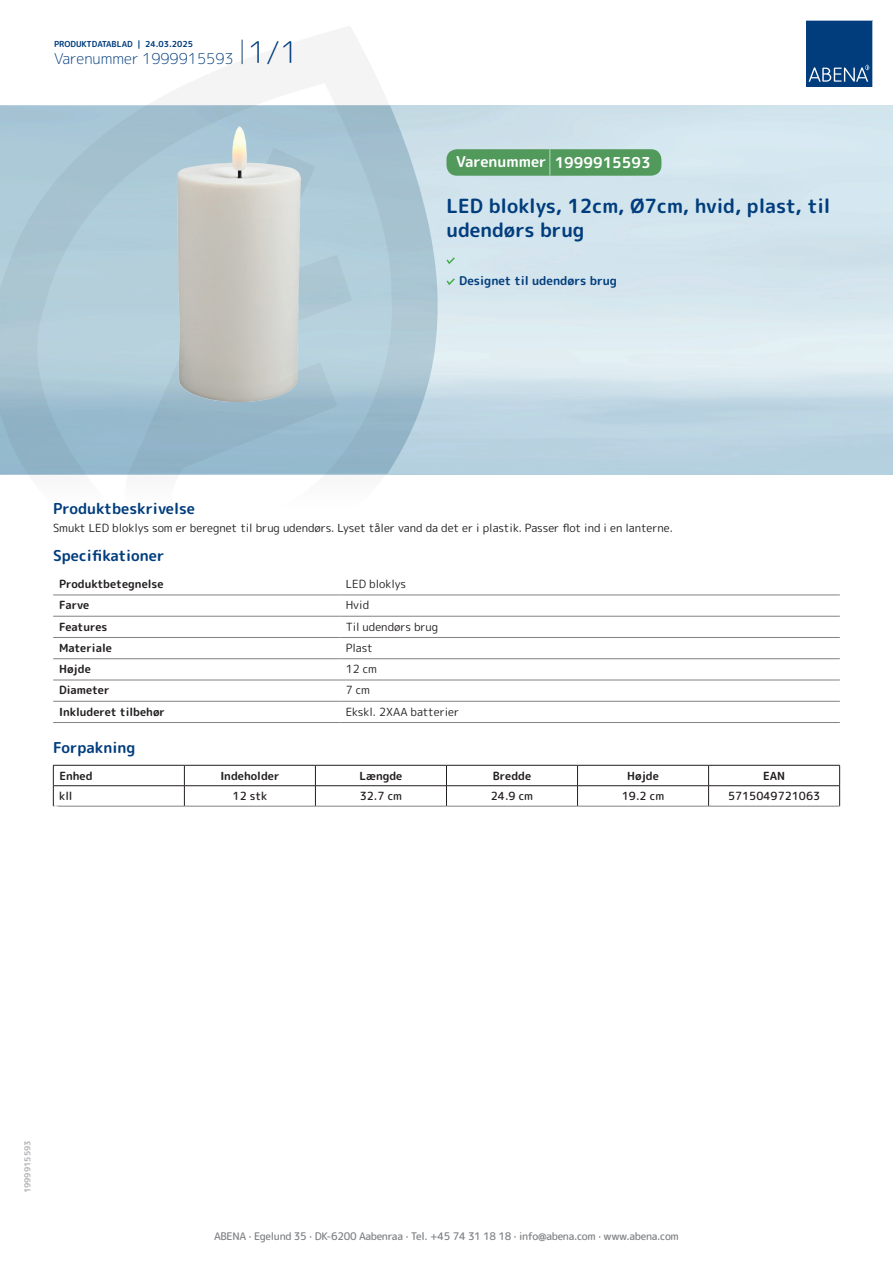
<style>
.page{position:relative;width:893px;height:1263px;background:#fff}
.page>*{position:absolute;margin:0;border:0;box-sizing:border-box;transform-origin:0 0}
.t1{font:700 19.5px/24px "Rounded Mplus 1 c";color:#013d7d}
.t2{font:700 15px "Rounded Mplus 1 c";color:#013d7d}
.t3{font:300 15px "Rounded Mplus 1 c";color:#013d7d}
.t4{font:700 15px "Rounded Mplus 1 c";color:#fff}
.t5{font:700 12px "Rounded Mplus 1 c";color:#013d7d}
.t6{font:11.25px "Rounded Mplus 1 c";color:#231f20}
.t7{font:700 11.25px "Rounded Mplus 1 c";color:#231f20}
.t8{font:500 11.25px "Rounded Mplus 1 c";color:#231f20}
.t9{font:500 10.5px "Rounded Mplus 1 c";letter-spacing:-.03em;color:#808285}
.t10{font:700 10.5px "Rounded Mplus 1 c";color:#fff}
.t11{font:700 8.25px "Rounded Mplus 1 c";color:#013d7d}
.t12{font:700 8.25px "Rounded Mplus 1 c";color:#b2b3b7}
.s1{font-size:30px}
.s2{font-size:25.5px}
</style>
<div class="page">
<svg style="left:0;top:26px;width:439px;height:569px"></svg>
<svg style="left:0;top:106px;width:438px;height:368px;background:#a7c5d4"></svg>
<svg style="left:242px;top:40px;width:1px;height:24px"></svg>
<svg style="left:806px;top:20px;width:67px;height:67px;background:#144b86"></svg>
<img style="left:178px;top:127px;width:122px;height:275px">
<hr style="left:53px;top:595px;width:287px;height:1px;background:#808285">
<hr style="left:340px;top:595px;width:500px;height:1px;background:#808285">
<hr style="left:53px;top:616px;width:287px;height:1px;background:#808285">
<hr style="left:340px;top:616px;width:500px;height:1px;background:#808285">
<hr style="left:53px;top:637px;width:287px;height:1px;background:#808285">
<hr style="left:340px;top:637px;width:500px;height:1px;background:#808285">
<hr style="left:53px;top:658px;width:287px;height:1px;background:#808285">
<hr style="left:340px;top:658px;width:500px;height:1px;background:#808285">
<hr style="left:53px;top:680px;width:287px;height:1px;background:#808285">
<hr style="left:340px;top:680px;width:500px;height:1px;background:#808285">
<hr style="left:53px;top:701px;width:287px;height:1px;background:#808285">
<hr style="left:340px;top:701px;width:500px;height:1px;background:#808285">
<hr style="left:53px;top:722px;width:287px;height:1px;background:#808285">
<hr style="left:340px;top:722px;width:500px;height:1px;background:#808285">
<hr style="left:53px;top:765px;width:131px;height:1px;background:#231f20">
<hr style="left:184px;top:765px;width:131px;height:1px;background:#231f20">
<hr style="left:315px;top:765px;width:131px;height:1px;background:#231f20">
<hr style="left:446px;top:765px;width:131px;height:1px;background:#231f20">
<hr style="left:577px;top:765px;width:132px;height:1px;background:#231f20">
<hr style="left:709px;top:765px;width:131px;height:1px;background:#231f20">
<hr style="left:53px;top:785px;width:131px;height:1px;background:#231f20">
<svg style="left:53px;top:765px;width:1px;height:41px"></svg>
<hr style="left:184px;top:785px;width:131px;height:1px;background:#231f20">
<svg style="left:184px;top:765px;width:1px;height:41px"></svg>
<hr style="left:315px;top:785px;width:131px;height:1px;background:#231f20">
<svg style="left:315px;top:765px;width:1px;height:41px"></svg>
<hr style="left:446px;top:785px;width:131px;height:1px;background:#231f20">
<svg style="left:446px;top:765px;width:1px;height:41px"></svg>
<hr style="left:577px;top:785px;width:132px;height:1px;background:#231f20">
<svg style="left:577px;top:765px;width:1px;height:41px"></svg>
<hr style="left:709px;top:785px;width:131px;height:1px;background:#231f20">
<svg style="left:708px;top:765px;width:1px;height:41px"></svg>
<svg style="left:839px;top:765px;width:1px;height:41px"></svg>
<hr style="left:53px;top:806px;width:131px;height:1px;background:#808285">
<hr style="left:184px;top:806px;width:131px;height:1px;background:#808285">
<hr style="left:315px;top:806px;width:131px;height:1px;background:#808285">
<hr style="left:446px;top:806px;width:131px;height:1px;background:#808285">
<hr style="left:577px;top:806px;width:132px;height:1px;background:#808285">
<hr style="left:709px;top:806px;width:131px;height:1px;background:#808285">
<svg style="left:446px;top:257px;width:9px;height:7px"></svg>
<svg style="left:446px;top:278px;width:9px;height:7px"></svg>
<div style="left:446px;top:149px;width:215px;height:27px;background:#52995c;border-radius:10px"></div>
<p class="t11" style="left:54px;top:38px;width:141px">PRODUKTDATABLAD | 24.03.2025</p>
<h2 class="t3" style="left:54px;top:48px;width:246px">Varenummer 1999915593 <span class="s1">1/1</span></h2>
<h2 class="t4" style="left:456px;top:152px;width:196px">Varenummer <span class="s2">|</span> 1999915593</h2>
<h1 class="t1" style="left:446px;top:194px;width:385px">LED bloklys, 12cm, Ø7cm, hvid, plast, til udendørs brug</h1>
<p class="t5" style="left:459px;top:272px;width:159px">Designet til udendørs brug</p>
<h2 class="t2" style="left:53px;top:498px;width:143px">Produktbeskrivelse</h2>
<p class="t6" style="left:53px;top:520px;width:621px">Smukt LED bloklys som er beregnet til brug udendørs. Lyset tåler vand da det er i plastik. Passer flot ind i en lanterne.</p>
<h2 class="t2" style="left:53px;top:545px;width:113px">Specifikationer</h2>
<p class="t7" style="left:59px;top:576px;width:106px">Produktbetegnelse</p>
<p class="t6" style="left:346px;top:576px;width:62px">LED bloklys</p>
<p class="t7" style="left:59px;top:597px;width:32px">Farve</p>
<p class="t6" style="left:346px;top:597px;width:25px">Hvid</p>
<p class="t7" style="left:59px;top:618px;width:50px">Features</p>
<p class="t6" style="left:346px;top:618px;width:94px">Til udendørs brug</p>
<p class="t7" style="left:59px;top:640px;width:54px">Materiale</p>
<p class="t6" style="left:346px;top:640px;width:29px">Plast</p>
<p class="t7" style="left:59px;top:661px;width:33px">Højde</p>
<p class="t6" style="left:346px;top:661px;width:33px">12 cm</p>
<p class="t7" style="left:59px;top:682px;width:52px">Diameter</p>
<p class="t6" style="left:346px;top:682px;width:26px">7 cm</p>
<p class="t7" style="left:59px;top:704px;width:107px">Inkluderet tilbehør</p>
<p class="t6" style="left:346px;top:704px;width:115px">Ekskl. 2XAA batterier</p>
<h2 class="t2" style="left:53px;top:737px;width:84px">Forpakning</h2>
<p class="t7" style="left:59px;top:768px;width:35px">Enhed</p>
<p class="t7" style="left:220px;top:768px;width:61px">Indeholder</p>
<p class="t7" style="left:359px;top:768px;width:44px">Længde</p>
<p class="t7" style="left:493px;top:768px;width:40px">Bredde</p>
<p class="t7" style="left:627px;top:768px;width:33px">Højde</p>
<p class="t7" style="left:763px;top:768px;width:24px">EAN</p>
<p class="t8" style="left:59px;top:788px;width:15px">kll</p>
<p class="t8" style="left:233px;top:788px;width:36px">12 stk</p>
<p class="t8" style="left:360px;top:788px;width:44px">32.7 cm</p>
<p class="t8" style="left:491px;top:788px;width:44px">24.9 cm</p>
<p class="t8" style="left:622px;top:788px;width:44px">19.2 cm</p>
<p class="t8" style="left:728px;top:788px;width:94px">5715049721063</p>
<p class="t10" style="left:53px;top:801px;width:7px">*</p>
<p class="t12" style="left:22px;top:1193px;width:54px;rotate:-90deg">1999915593</p>
<p class="t9" style="left:214px;top:1229px;width:466px">ABENA · Egelund 35 · DK-6200 Aabenraa · Tel. +45 74 31 18 18 · info@abena.com · www.abena.com</p>
</div>
